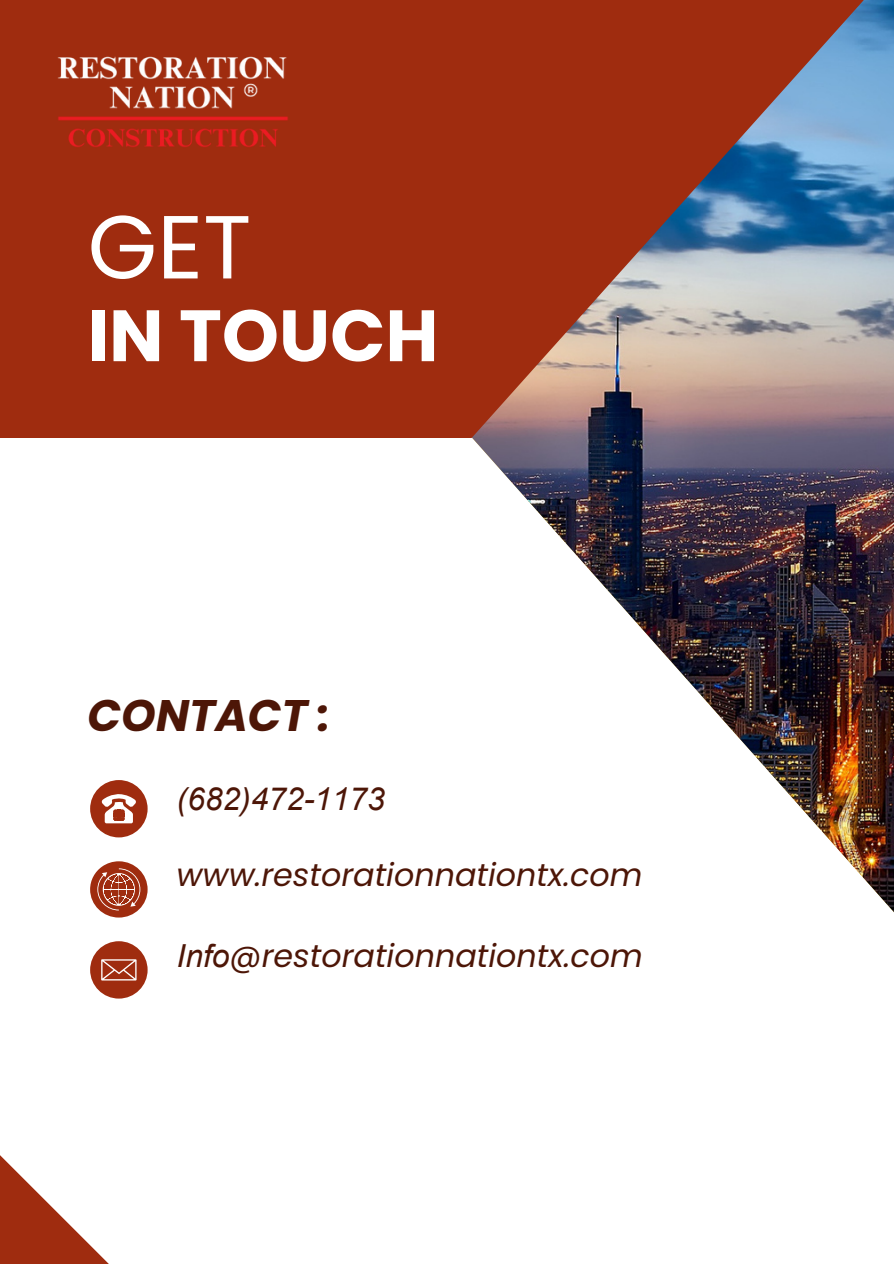
<style>
.page{position:relative;width:894px;height:1264px;background:#fff}
.page>*{position:absolute;margin:0;border:0;box-sizing:border-box;transform-origin:0 0}
.t1{font:89.4px "Poppins";color:#fff}
.t2{font:700 72.45px "Poppins";color:#fff}
.t3{font:italic 700 44.1px "Poppins";color:#4d1607}
.t4{font:italic 31.8px "Poppins";color:#4d1607}
.t5{font:italic 31.8px "Arial";color:#4d1607}
.s1{font-family:"Arial"}
</style>
<div class="page">
<img style="left:114px;top:438px;width:779px;height:532px">
<svg style="left:0;top:0;width:893px;height:438px;background:#9a4e3e"></svg>
<svg style="left:90px;top:780px;width:57px;height:57px"></svg>
<svg style="left:90px;top:861px;width:57px;height:56px"></svg>
<svg style="left:0;top:1155px;width:108px;height:108px"></svg>
<svg style="left:90px;top:941px;width:57px;height:57px"></svg>
<img style="left:32px;top:0;width:282px;height:242px">
<p class="t1" style="left:88px;top:184px;width:165px">GET</p>
<p class="t2" style="left:88px;top:285px;width:352px">IN TOUCH</p>
<p class="t3" style="left:88px;top:684px;width:244px">CONTACT :</p>
<p class="t5" style="left:176px;top:778px;width:210px">(682)472-1173</p>
<p class="t4" style="left:176px;top:852px;width:467px">www.restorationnationtx.com</p>
<p class="t4" style="left:176px;top:933px;width:467px"><span class="s1">Info</span>@restorationnationtx.com</p>
</div>
